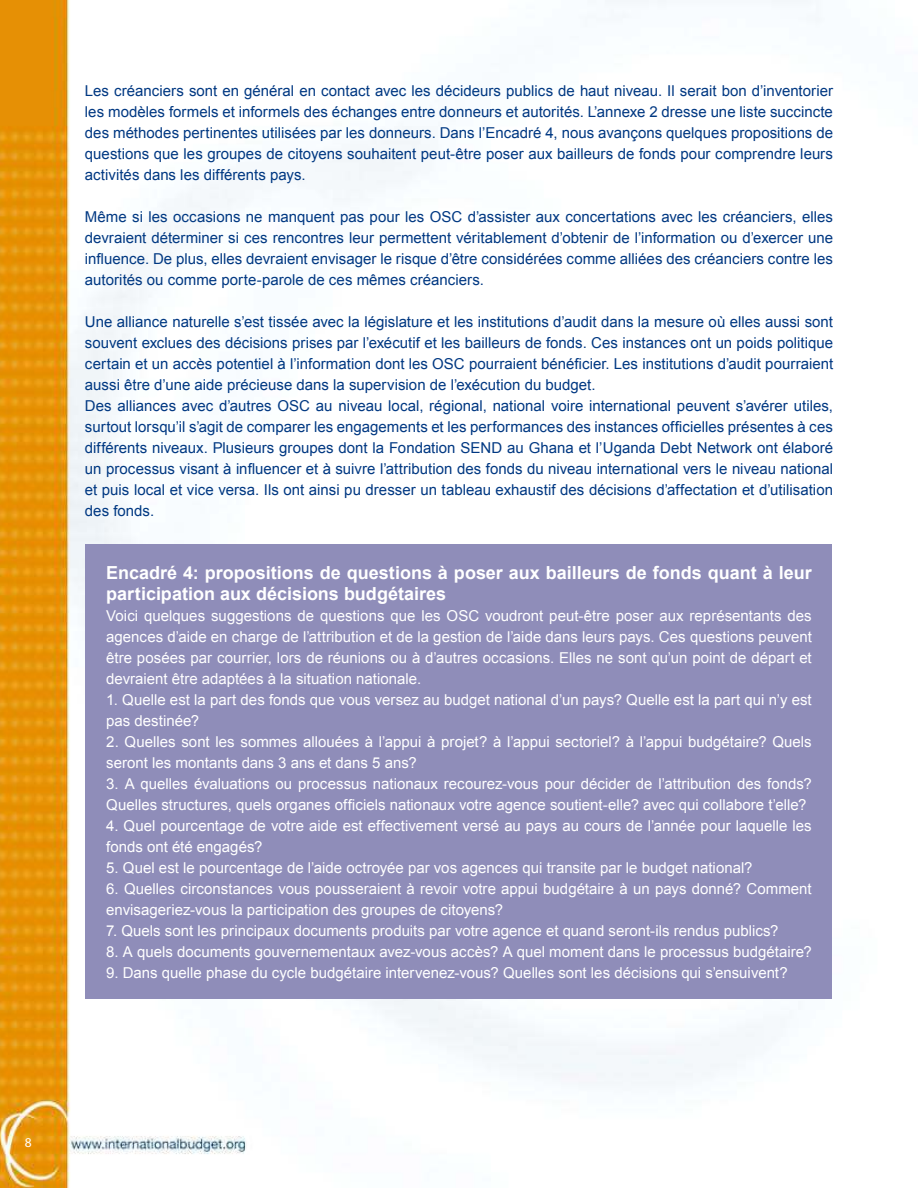
<style>
.page{position:relative;width:918px;height:1188px;background:#fff}
.page>*{position:absolute;margin:0;border:0;box-sizing:border-box;transform-origin:0 0}
.t1{font:700 18px/21px "Arial";color:#fff}
.t2{font:15px/21px "Arial";color:#003882;text-align:justify}
.t3{font:15px/21px "Arial";color:#fff}
.t4{font:13.5px "Myriad Pro";color:#fff}
</style>
<div class="page">
<img style="left:0;top:0;width:820px;height:1188px">
<div style="left:85px;top:544px;width:747px;height:455px;background:#8f8db9"></div>
<p class="t2" style="left:85px;top:80px;width:750px">Les créanciers sont en général en contact avec les décideurs publics de haut niveau. Il serait bon d’inventorier les modèles formels et informels des échanges entre donneurs et autorités. L’annexe 2 dresse une liste succincte des méthodes pertinentes utilisées par les donneurs. Dans l’Encadré 4, nous avançons quelques propositions de questions que les groupes de citoyens souhaitent peut-être poser aux bailleurs de fonds pour comprendre leurs activités dans les différents pays.</p>
<p class="t2" style="left:85px;top:206px;width:750px">Même si les occasions ne manquent pas pour les OSC d’assister aux concertations avec les créanciers, elles devraient déterminer si ces rencontres leur permettent véritablement d’obtenir de l’information ou d’exercer une influence. De plus, elles devraient envisager le risque d’être considérées comme alliées des créanciers contre les autorités ou comme porte-parole de ces mêmes créanciers.</p>
<p class="t2" style="left:85px;top:311px;width:750px;text-align:left">Une alliance naturelle s’est tissée avec la législature et les institutions d’audit dans la mesure où elles aussi sont souvent exclues des décisions prises par l’exécutif et les bailleurs de fonds. Ces instances ont un poids politique certain et un accès potentiel à l’information dont les OSC pourraient bénéficier. Les institutions d’audit pourraient aussi être d’une aide précieuse dans la supervision de l’exécution du budget.<br>Des alliances avec d’autres OSC au niveau local, régional, national voire international peuvent s’avérer utiles, surtout lorsqu’il s’agit de comparer les engagements et les performances des instances officielles présentes à ces différents niveaux. Plusieurs groupes dont la Fondation SEND au Ghana et l’Uganda Debt Network ont élaboré un processus visant à influencer et à suivre l’attribution des fonds du niveau international vers le niveau national et puis local et vice versa. Ils ont ainsi pu dresser un tableau exhaustif des décisions d’affectation et d’utilisation des fonds.</p>
<p class="t1" style="left:106px;top:564px;width:707px">Encadré 4: propositions de questions à poser aux bailleurs de fonds quant à leur participation aux décisions budgétaires</p>
<p class="t3" style="left:106px;top:605px;width:707px;text-align:justify">Voici quelques suggestions de questions que les OSC voudront peut-être poser aux représentants des agences d’aide en charge de l’attribution et de la gestion de l’aide dans leurs pays. Ces questions peuvent être posées par courrier, lors de réunions ou à d’autres occasions. Elles ne sont qu’un point de départ et devraient être adaptées à la situation nationale.</p>
<p class="t3" style="left:106px;top:689px;width:707px">1. Quelle est la part des fonds que vous versez au budget national d’un pays? Quelle est la part qui n’y est pas destinée?</p>
<p class="t3" style="left:106px;top:731px;width:707px">2. Quelles sont les sommes allouées à l’appui à projet? à l’appui sectoriel? à l’appui budgétaire? Quels seront les montants dans 3 ans et dans 5 ans?</p>
<p class="t3" style="left:106px;top:773px;width:707px">3. A quelles évaluations ou processus nationaux recourez-vous pour décider de l’attribution des fonds?<br>Quelles structures, quels organes officiels nationaux votre agence soutient-elle? avec qui collabore t’elle?</p>
<p class="t3" style="left:106px;top:815px;width:707px">4. Quel pourcentage de votre aide est effectivement versé au pays au cours de l’année pour laquelle les fonds ont été engagés?</p>
<p class="t3" style="left:106px;top:857px;width:648px">5. Quel est le pourcentage de l’aide octroyée par vos agences qui transite par le budget national?</p>
<p class="t3" style="left:106px;top:878px;width:707px">6. Quelles circonstances vous pousseraient à revoir votre appui budgétaire à un pays donné? Comment envisageriez-vous la participation des groupes de citoyens?</p>
<p class="t3" style="left:106px;top:920px;width:674px">7. Quels sont les principaux documents produits par votre agence et quand seront-ils rendus publics?</p>
<p class="t3" style="left:106px;top:941px;width:707px">8. A quels documents gouvernementaux avez-vous accès? A quel moment dans le processus budgétaire?</p>
<p class="t3" style="left:106px;top:962px;width:683px">9. Dans quelle phase du cycle budgétaire intervenez-vous? Quelles sont les décisions qui s’ensuivent?</p>
<p class="t4" style="left:25px;top:1134px;width:8px">8</p>
</div>
